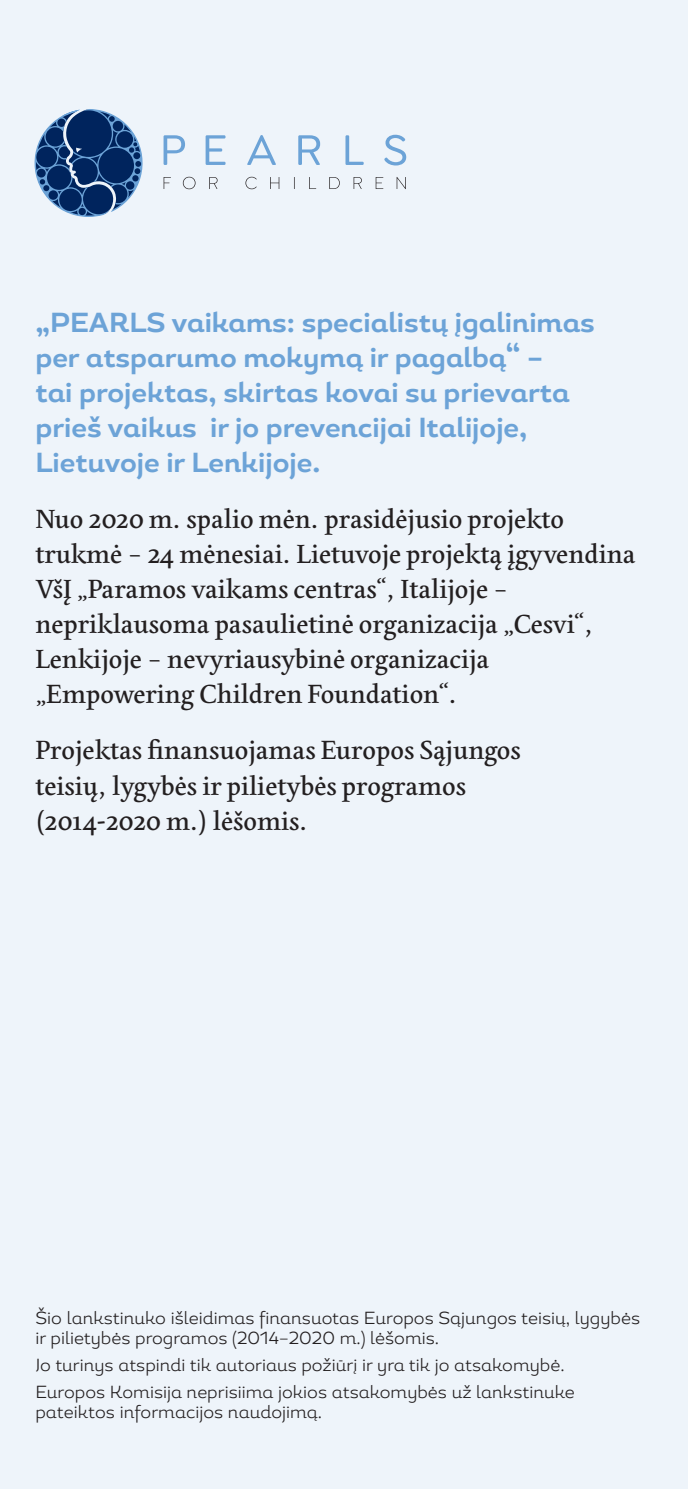
<style>
.page{position:relative;width:688px;height:1489px;background:#fff}
.page>*{position:absolute;margin:0;border:0;box-sizing:border-box;transform-origin:0 0}
.Text{font:27.5px/35px "Edita";color:#231f20}
.text_sans{font:700 27.5px/35px "Magallanes";color:#6ca3d7}
.Text-2{font:300 17.5px/20px "Magallanes";color:#231f20}
</style>
<div class="page">
<div style="left:0;top:0;width:687px;height:1488px;background:#eef4fa"></div>
<svg style="left:163px;top:135px;width:22px;height:30px"></svg>
<svg style="left:205px;top:135px;width:20px;height:30px"></svg>
<svg style="left:247px;top:135px;width:29px;height:30px"></svg>
<svg style="left:298px;top:135px;width:22px;height:30px"></svg>
<svg style="left:345px;top:135px;width:18px;height:30px"></svg>
<svg style="left:384px;top:135px;width:22px;height:30px"></svg>
<svg style="left:163px;top:177px;width:8px;height:12px"></svg>
<svg style="left:183px;top:177px;width:12px;height:12px"></svg>
<svg style="left:209px;top:177px;width:8px;height:12px"></svg>
<svg style="left:245px;top:177px;width:11px;height:12px"></svg>
<svg style="left:270px;top:177px;width:9px;height:12px"></svg>
<svg style="left:294px;top:177px;width:1px;height:12px"></svg>
<svg style="left:309px;top:177px;width:7px;height:12px"></svg>
<svg style="left:329px;top:177px;width:10px;height:12px"></svg>
<svg style="left:353px;top:177px;width:9px;height:12px"></svg>
<svg style="left:375px;top:177px;width:8px;height:12px"></svg>
<svg style="left:396px;top:177px;width:10px;height:12px"></svg>
<svg style="left:34px;top:109px;width:109px;height:108px"></svg>
<p class="text_sans" style="left:35px;top:305px;width:560px">„PEARLS vaikams: specialistų įgalinimas per atsparumo mokymą ir pagalbą“ –<br>tai projektas, skirtas kovai su prievarta prieš vaikus ir jo prevencijai Italijoje, Lietuvoje ir Lenkijoje.</p>
<p class="Text" style="left:35px;top:502px;width:601px">Nuo 2020 m. spalio mėn. prasidėjusio projekto trukmė – 24 mėnesiai. Lietuvoje projektą įgyvendina VšĮ „Paramos vaikams centras“, Italijoje – nepriklausoma pasaulietinė organizacija „Cesvi“, Lenkijoje – nevyriausybinė organizacija „Empowering Children Foundation“.</p>
<p class="Text" style="left:35px;top:734px;width:487px">Projektas finansuojamas Europos Sąjungos teisių, lygybės ir pilietybės programos (2014-2020 m.) lėšomis.</p>
<p class="Text-2" style="left:35px;top:1307px;width:606px">Šio lankstinuko išleidimas finansuotas Europos Sąjungos teisių, lygybės ir pilietybės programos (2014–2020 m.) lėšomis.</p>
<p class="Text-2" style="left:35px;top:1354px;width:530px">Jo turinys atspindi tik autoriaus požiūrį ir yra tik jo atsakomybė.</p>
<p class="Text-2" style="left:35px;top:1381px;width:540px">Europos Komisija neprisiima jokios atsakomybės už lankstinuke pateiktos informacijos naudojimą.</p>
</div>
